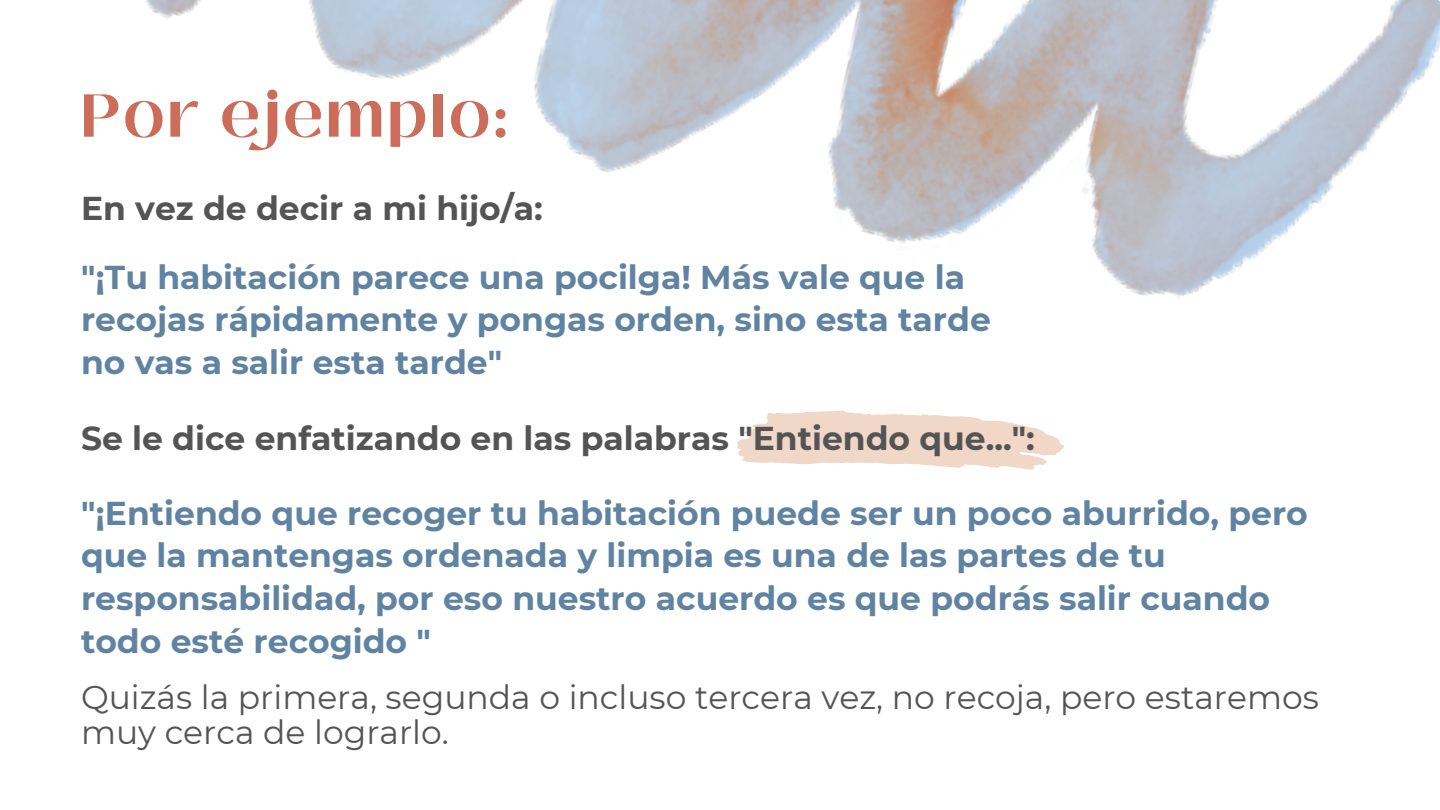
<style>
.page{position:relative;width:1440px;height:810px;background:#fff}
.page>*{position:absolute;margin:0;border:0;box-sizing:border-box;transform-origin:0 0}
.t1{font:700 60.3px "Black Mango";letter-spacing:.055em;color:#cc6d5b}
.t2{font:700 33px/42.8px "Montserrat";color:#6083a2}
.t3{font:33px/34.5px "Montserrat";color:#545454}
.t4{font:700 33px "Montserrat";color:#545454}
</style>
<div class="page">
<img style="left:146px;top:0;width:1294px;height:298px">
<svg style="left:737px;top:411px;width:327px;height:59px"></svg>
<h1 class="t1" style="left:81px;top:70px;width:429px">Por ejemplo:</h1>
<p class="t4" style="left:81px;top:188px;width:463px">En vez de decir a mi hijo/a:</p>
<p class="t2" style="left:81px;top:255px;width:911px">"¡Tu habitación parece una pocilga! Más vale que la recojas rápidamente y pongas orden, sino esta tarde no vas a salir esta tarde"</p>
<p class="t4" style="left:81px;top:418px;width:955px">Se le dice enfatizando en las palabras "Entiendo que...":</p>
<p class="t2" style="left:81px;top:491px;width:1228px">"¡Entiendo que recoger tu habitación puede ser un poco aburrido, pero que la mantengas ordenada y limpia es una de las partes de tu responsabilidad, por eso nuestro acuerdo es que podrás salir cuando todo esté recogido "</p>
<p class="t3" style="left:81px;top:680px;width:1239px">Quizás la primera, segunda o incluso tercera vez, no recoja, pero estaremos muy cerca de lograrlo.</p>
</div>
